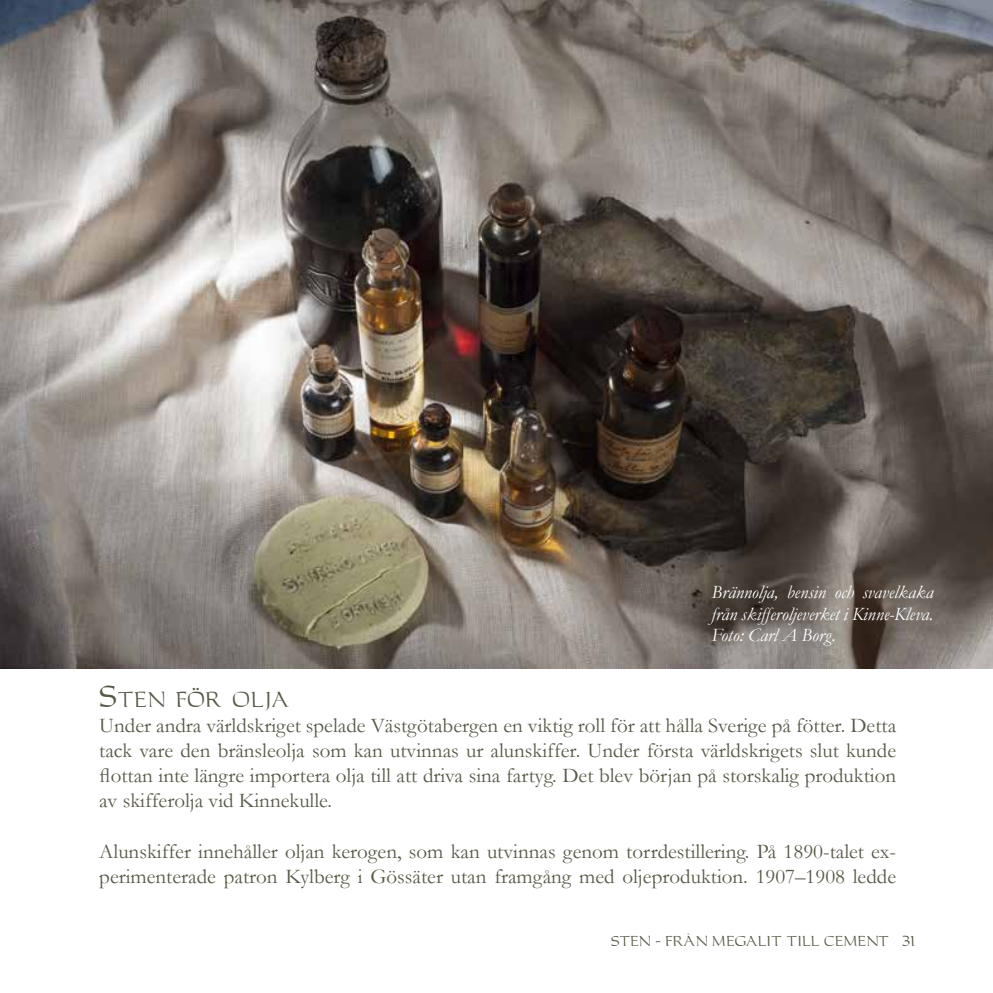
<style>
.page{position:relative;width:993px;height:993px;background:#fff}
.page>*{position:absolute;margin:0;border:0;box-sizing:border-box;transform-origin:0 0}
.t1{font:28px "Capitalis Quadrat";color:#585747}
.t2{font:21px/25.2px "Garamond";color:#585747;text-align:justify}
.t3{font:italic 18.9px/21.3px "Garamond";color:#fff;text-align:justify}
.t4{font:13.12px "Capitalis Quadrat";color:#585747}
</style>
<div class="page">
<img style="left:0;top:0;width:992px;height:668px">
<p class="t3" style="left:711px;top:581px;width:223px">Brännolja, bensin och svavelkaka från skifferoljeverket i Kinne-Kleva.<br>Foto: Carl A Borg.</p>
<h1 class="t1" style="left:99px;top:679px;width:192px">Sten för olja</h1>
<p class="t2" style="left:99px;top:711px;width:798px">Under andra världskriget spelade Västgötabergen en viktig roll för att hålla Sverige på fötter. Detta tack vare den bränsleolja som kan utvinnas ur alunskiffer. Under första världskrigets slut kunde flottan inte längre importera olja till att driva sina fartyg. Det blev början på storskalig produktion av skifferolja vid Kinnekulle.</p>
<p class="t2" style="left:99px;top:837px;width:798px">Alunskiffer innehåller oljan kerogen, som kan utvinnas genom torrdestillering. På 1890-talet ex&shy;perimenterade patron Kylberg i Gössäter utan framgång med oljeproduktion. 1907–1908 ledde</p>
<p class="t4" style="left:610px;top:932px;width:306px">STEN - FRÅN MEGALIT TILL CEMENT 31</p>
</div>
